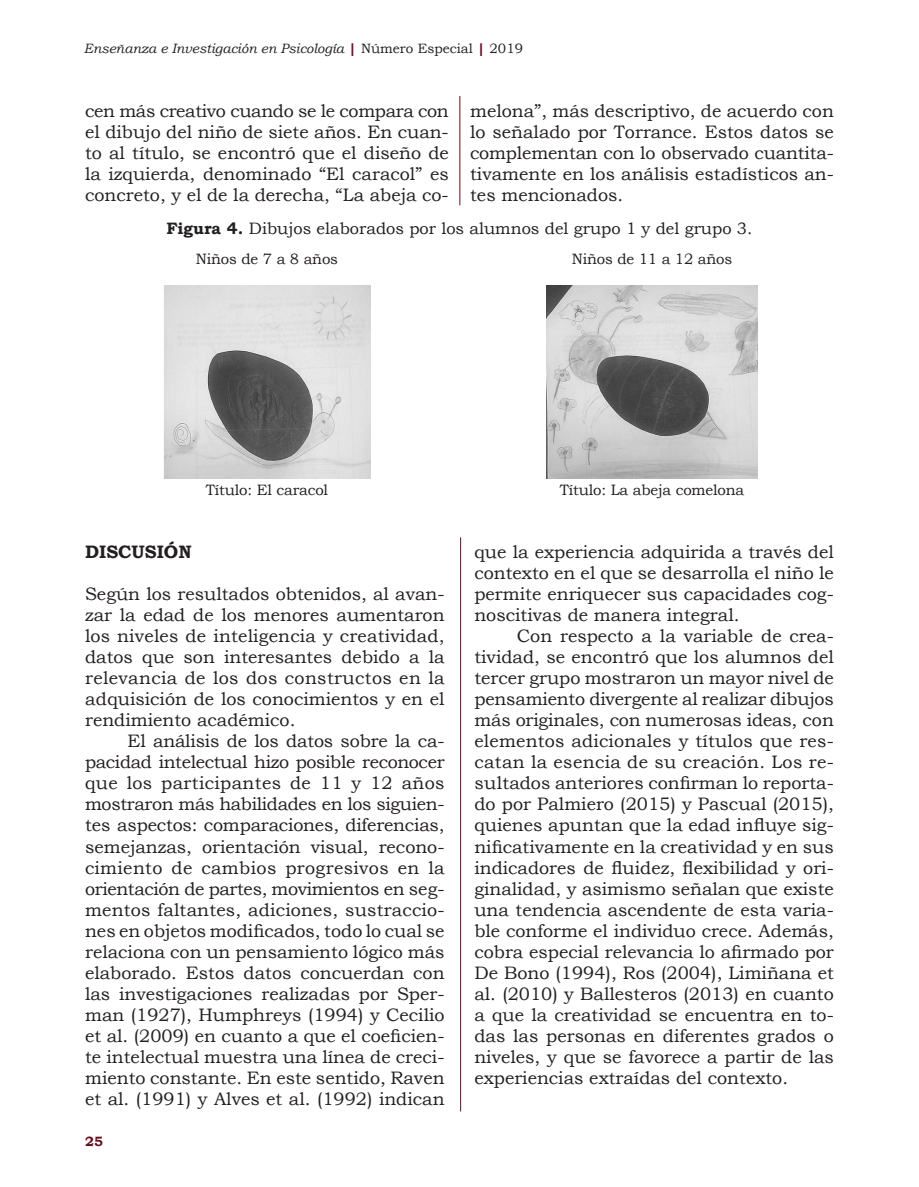
<style>
.page{position:relative;width:919px;height:1187px;background:#fff}
.page>*{position:absolute;margin:0;border:0;box-sizing:border-box;transform-origin:0 0}
.Párrafo_con_sangría{font:18px/21px "Bookman Old Style";color:#231f20;text-align:justify}
.Párrafo_sin_sangría{font:18px/21px "Bookman Old Style";color:#231f20;text-align:justify}
.Título_1{font:700 18px "Bookman Old Style";color:#231f20}
.Título_Figura{font:16.5px "Bookman Old Style";color:#231f20}
.Párrafo_numerado{font:15px "Bookman Old Style";letter-spacing:-.01em;color:#231f20}
.t1{font:italic 13.5px "Bookman Old Style";color:#231f20}
.t2{font:700 13.5px "Bookman Old Style";color:#660e1e}
.s1{font-weight:700;font-style:normal;color:#660e1e}
.s2{font-style:normal}
.s3{font-weight:700}
</style>
<div class="page">
<hr style="left:459px;top:96px;width:1px;height:109px;background:#660e1e">
<img style="left:163px;top:285px;width:207px;height:193px">
<img style="left:546px;top:285px;width:211px;height:193px">
<hr style="left:460px;top:537px;width:1px;height:574px;background:#660e1e">
<p class="t1" style="left:84px;top:39px;width:441px">Enseñanza e Investigación en Psicología <span class="s1">|</span> <span class="s2">Número Especial</span> <span class="s1">|</span> <span class="s2">2019</span></p>
<p class="Párrafo_sin_sangría" style="left:85px;top:100px;width:365px">cen más creativo cuando se le compara con el dibujo del niño de siete años. En cuan&shy;to al título, se encontró que el diseño de la izquierda, denominado “El caracol” es concreto, y el de la derecha, “La abeja co-</p>
<p class="Párrafo_sin_sangría" style="left:470px;top:100px;width:365px">melona”, más descriptivo, de acuerdo con lo señalado por Torrance. Estos datos se complementan con lo observado cuantita&shy;tivamente en los análisis estadísticos an&shy;tes mencionados.</p>
<p class="Título_Figura" style="left:166px;top:217px;width:587px"><span class="s3">Figura 4.</span> Dibujos elaborados por los alumnos del grupo 1 y del grupo 3.</p>
<p class="Párrafo_numerado" style="left:196px;top:249px;width:144px">Niños de 7 a 8 años</p>
<p class="Párrafo_numerado" style="left:571px;top:249px;width:162px">Niños de 11 a 12 años</p>
<p class="Párrafo_numerado" style="left:206px;top:480px;width:124px">Título: El caracol</p>
<p class="Párrafo_numerado" style="left:559px;top:480px;width:186px">Título: La abeja comelona</p>
<p class="Título_1" style="left:85px;top:539px;width:108px">DISCUSIÓN</p>
<p class="Párrafo_sin_sangría" style="left:85px;top:583px;width:361px">Según los resultados obtenidos, al avan&shy;zar la edad de los menores aumentaron los niveles de inteligencia y creatividad, datos que son interesantes debido a la relevancia de los dos constructos en la adquisición de los conocimientos y en el rendimiento académico.</p>
<p class="Párrafo_con_sangría" style="left:85px;top:730px;width:361px;text-indent:43px">El análisis de los datos sobre la ca&shy;pacidad intelectual hizo posible reconocer que los participantes de 11 y 12 años mostraron más habilidades en los siguien&shy;tes aspectos: comparaciones, diferencias, semejanzas, orientación visual, recono&shy;cimiento de cambios progresivos en la orientación de partes, movimientos en seg&shy;mentos faltantes, adiciones, sustraccio&shy;nes en objetos modificados, todo lo cual se relaciona con un pensamiento lógico más elaborado. Estos datos concuerdan con las investigaciones realizadas por Sper&shy;man (1927), Humphreys (1994) y Cecilio et al. (2009) en cuanto a que el coeficien&shy;te intelectual muestra una línea de creci&shy;miento constante. En este sentido, Raven et al. (1991) y Alves et al. (1992) indican</p>
<p class="t2" style="left:85px;top:1131px;width:19px">25</p>
<p class="Párrafo_con_sangría" style="left:474px;top:541px;width:361px">que la experiencia adquirida a través del contexto en el que se desarrolla el niño le permite enriquecer sus capacidades cog&shy;noscitivas de manera integral.</p>
<p class="Párrafo_con_sangría" style="left:474px;top:625px;width:361px;text-indent:43px">Con respecto a la variable de crea&shy;tividad, se encontró que los alumnos del tercer grupo mostraron un mayor nivel de pensamiento divergente al realizar dibujos más originales, con numerosas ideas, con elementos adicionales y títulos que res&shy;catan la esencia de su creación. Los re&shy;sultados anteriores confirman lo reporta&shy;do por Palmiero (2015) y Pascual (2015), quienes apuntan que la edad influye sig&shy;nificativamente en la creatividad y en sus indicadores de fluidez, flexibilidad y ori&shy;ginalidad, y asimismo señalan que existe una tendencia ascendente de esta varia&shy;ble conforme el individuo crece. Además, cobra especial relevancia lo afirmado por De Bono (1994), Ros (2004), Limiñana et al. (2010) y Ballesteros (2013) en cuanto a que la creatividad se encuentra en to&shy;das las personas en diferentes grados o niveles, y que se favorece a partir de las experiencias extraídas del contexto.</p>
</div>
